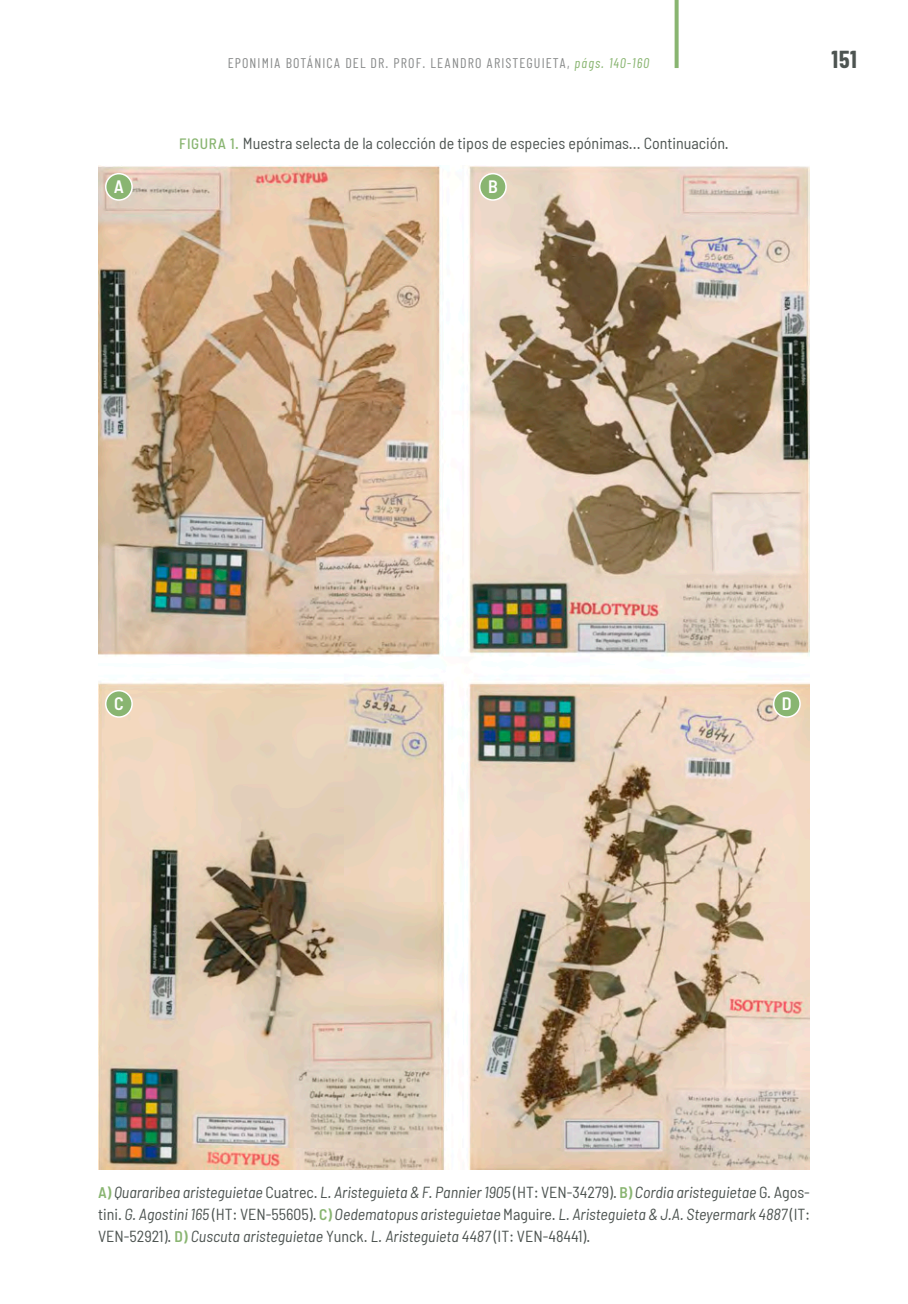
<style>
.page{position:relative;width:908px;height:1304px;background:#fff}
.page>*{position:absolute;margin:0;border:0;box-sizing:border-box;transform-origin:0 0}
.t1{font:700 24px "Barlow Condensed";color:#4d5451}
.t2{font:600 semi-condensed 18px "Barlow";color:#fff}
.t3{font:italic semi-condensed 16px/22px "Barlow";color:#4d5451;text-align:justify}
.t4{font:semi-condensed 16px "Barlow";color:#4d5451}
.t5{font:14px "Barlow Condensed";letter-spacing:.08em;color:#898b8b}
.s1{font-style:italic;color:#89b571}
.s2{font-weight:500;font-size:15px;color:#89b571}
.s3{font-weight:600;font-style:normal;font-size:15.4px;color:#89b571}
.s4{font-style:normal}
</style>
<div class="page">
<svg style="left:674px;top:0;width:4px;height:68px"></svg>
<img style="left:98px;top:165px;width:711px;height:1005px">
<div style="left:106px;top:174px;width:26px;height:26px;background:#89b571;border-radius:50%"></div>
<div style="left:105px;top:173px;width:28px;height:28px;border:2px solid #fff;border-radius:50%"></div>
<div style="left:106px;top:691px;width:26px;height:26px;background:#89b571;border-radius:50%"></div>
<div style="left:105px;top:690px;width:28px;height:28px;border:2px solid #fff;border-radius:50%"></div>
<div style="left:479px;top:174px;width:27px;height:26px;background:#89b571;border-radius:50%"></div>
<div style="left:478px;top:173px;width:28px;height:28px;border:2px solid #fff;border-radius:50%"></div>
<div style="left:773px;top:691px;width:26px;height:26px;background:#89b571;border-radius:50%"></div>
<div style="left:772px;top:690px;width:28px;height:28px;border:2px solid #fff;border-radius:50%"></div>
<p class="t5" style="left:227px;top:54px;width:422px">EPONIMIA BOTÁNICA DEL DR. PROF. LEANDRO ARISTEGUIETA, <span class="s1">págs. 140-160</span></p>
<h1 class="t1" style="left:831px;top:44px;width:27px">151</h1>
<p class="t2" style="left:114px;top:176px;width:12px">A</p>
<p class="t4" style="left:179px;top:133px;width:551px"><span class="s2">FIGURA 1.</span> Muestra selecta de la colección de tipos de especies epónimas... Continuación.</p>
<p class="t2" style="left:488px;top:176px;width:11px">B</p>
<p class="t2" style="left:114px;top:692px;width:11px">C</p>
<p class="t2" style="left:781px;top:692px;width:11px">D</p>
<p class="t3" style="left:98px;top:1181px;width:713px"><span class="s3">A)</span> Quararibea aristeguietae <span class="s4">Cuatrec.</span> L. Aristeguieta &amp; F. Pannier 1905 <span class="s4">(HT: VEN-34279).</span> <span class="s3">B)</span> Cordia aristeguietae <span class="s4">G. Agos&shy;tini.</span> G. Agostini 165 <span class="s4">(HT: VEN-55605).</span> <span class="s3">C)</span> Oedematopus aristeguietae <span class="s4">Maguire.</span> L. Aristeguieta &amp; J.A. Steyermark 4887 <span class="s4">(IT:<br>VEN-52921).</span> <span class="s3">D)</span> Cuscuta aristeguietae <span class="s4">Yunck.</span> L. Aristeguieta 4487 <span class="s4">(IT: VEN-48441).</span></p>
</div>
